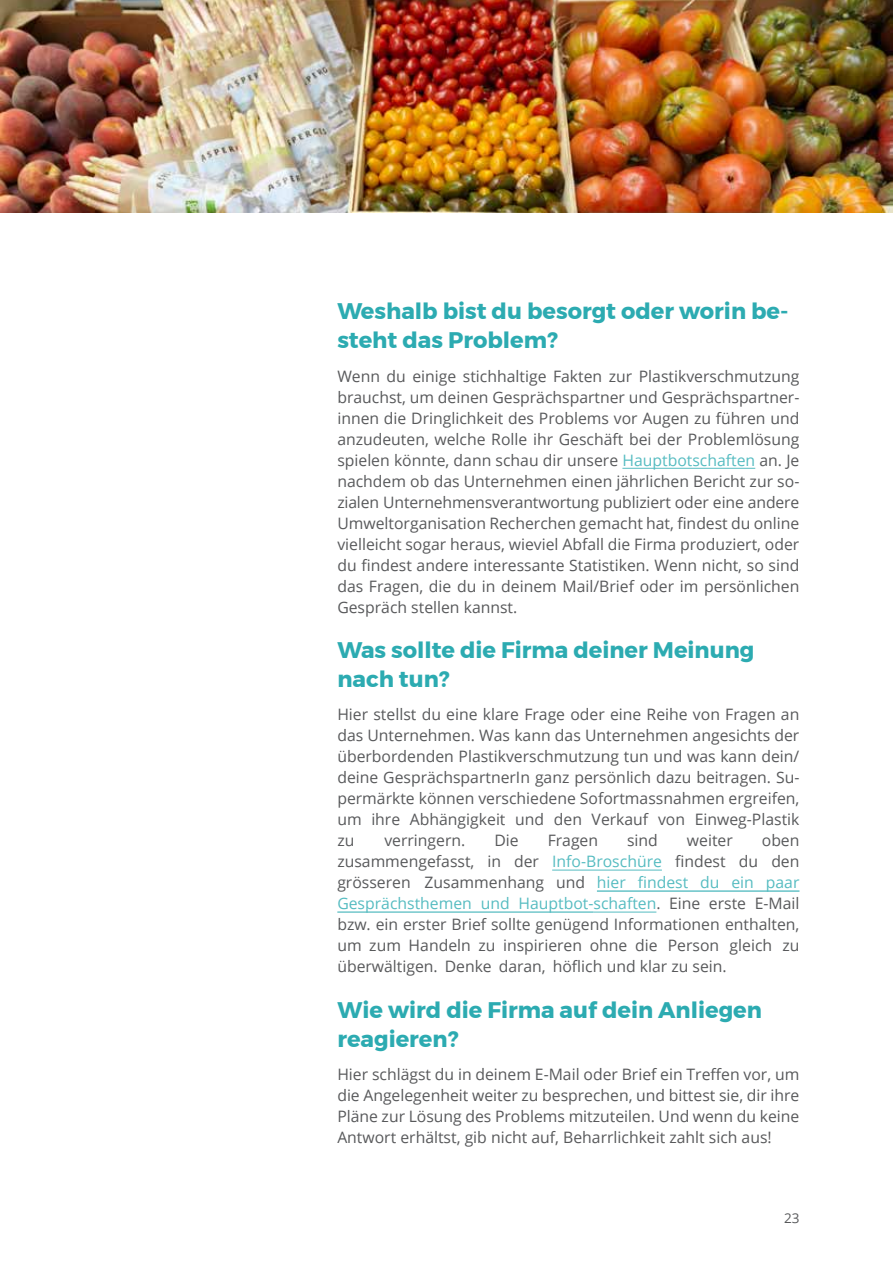
<style>
.page{position:relative;width:893px;height:1263px;background:#fff}
.page>*{position:absolute;margin:0;border:0;box-sizing:border-box;transform-origin:0 0}
.t1{font:700 22.5px/28.5px "Montserrat";color:#2cabb1}
.t2{font:15.75px/21px "Open Sans";color:#58595b;text-align:justify}
.t3{font:13.5px "Open Sans";color:#58595b}
.s1{color:#56bcc1}
</style>
<div class="page">
<hr style="left:594px;top:912px;width:62px;height:1px;background:#56bcc1">
<hr style="left:337px;top:912px;width:257px;height:1px;background:#56bcc1">
<hr style="left:597px;top:891px;width:202px;height:1px;background:#56bcc1">
<hr style="left:552px;top:870px;width:110px;height:1px;background:#56bcc1">
<hr style="left:622px;top:468px;width:133px;height:1px;background:#56bcc1">
<img style="left:0;top:0;width:893px;height:213px">
<h1 class="t1" style="left:337px;top:297px;width:453px">Weshalb bist du besorgt oder worin be&shy;steht das Problem?</h1>
<p class="t2" style="left:337px;top:365px;width:464px">Wenn du einige stichhaltige Fakten zur Plastikverschmutzung brauchst, um deinen Gesprächspartner und Gesprächspartner&shy;innen die Dringlichkeit des Problems vor Augen zu führen und anzudeuten, welche Rolle ihr Geschäft bei der Problemlösung spielen könnte, dann schau dir unsere <span class="s1">Hauptbotschaften</span> an. Je nachdem ob das Unternehmen einen jährlichen Bericht zur so&shy;zialen Unternehmensverantwortung publiziert oder eine andere Umweltorganisation Recherchen gemacht hat, findest du online vielleicht sogar heraus, wieviel Abfall die Firma produziert, oder du findest andere interessante Statistiken. Wenn nicht, so sind das Fragen, die du in deinem Mail/Brief oder im persönlichen Gespräch stellen kannst.</p>
<h1 class="t1" style="left:337px;top:636px;width:419px">Was sollte die Firma deiner Meinung nach tun?</h1>
<p class="t2" style="left:337px;top:704px;width:464px">Hier stellst du eine klare Frage oder eine Reihe von Fragen an das Unternehmen. Was kann das Unternehmen angesichts der überbordenden Plastikverschmutzung tun und was kann dein/ deine GesprächspartnerIn ganz persönlich dazu beitragen. Su&shy;permärkte können verschiedene Sofortmassnahmen ergreifen, um ihre Abhängigkeit und den Verkauf von Einweg-Plastik zu</p>
<p class="t2" style="left:337px;top:830px;width:464px;text-indent:424px">oben zusammengefasst, in der <span class="s1">Info-Broschüre</span> findest du den grösseren Zusammenhang und <span class="s1">hier findest du ein paar Gesprächsthemen und Hauptbot-schaften</span>. Eine erste E-Mail bzw. ein erster Brief sollte genügend Informationen enthalten, um zum Handeln zu inspirieren ohne die Person gleich zu überwältigen. Denke daran, höflich und klar zu sein.</p>
<h1 class="t1" style="left:337px;top:996px;width:426px">Wie wird die Firma auf dein Anliegen reagieren?</h1>
<p class="t2" style="left:337px;top:1064px;width:464px">Hier schlägst du in deinem E-Mail oder Brief ein Treffen vor, um die Angelegenheit weiter zu besprechen, und bittest sie, dir ihre Pläne zur Lösung des Problems mitzuteilen. Und wenn du keine Antwort erhältst, gib nicht auf, Beharrlichkeit zahlt sich aus!</p>
<p class="t2" style="left:384px;top:830px;width:82px">verringern.</p>
<p class="t2" style="left:494px;top:830px;width:26px">Die</p>
<p class="t2" style="left:548px;top:830px;width:52px">Fragen</p>
<p class="t2" style="left:627px;top:830px;width:32px">sind</p>
<p class="t2" style="left:687px;top:830px;width:47px">weiter</p>
<p class="t3" style="left:784px;top:1209px;width:17px">23</p>
</div>
